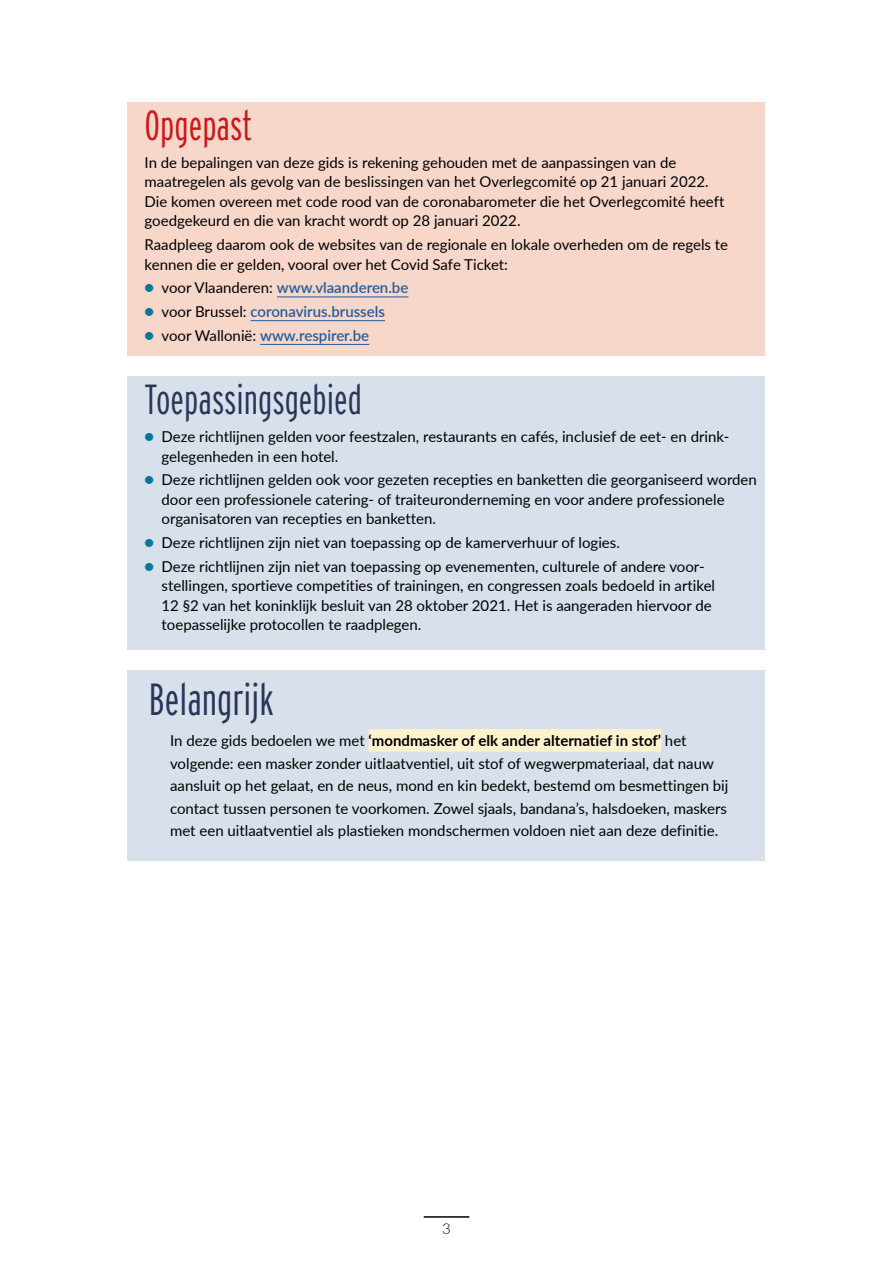
<style>
.page{position:relative;width:893px;height:1263px;background:#fff}
.page>*{position:absolute;margin:0;border:0;box-sizing:border-box;transform-origin:0 0}
.Title{font:300 45px "Interstate Compressed";color:#293659}
.Title-2{font:300 42px "Interstate Compressed";color:#293659}
.Title-3{font:300 42px "Interstate Compressed";color:#cd1719}
.Body_text_bullet{font:15px/19.5px "Lato";color:#000}
.Body_text_bullet-2{font:600 15px "Lato";color:#275b9b}
.t1{font:300 15px "Lato";color:#000}
.s1{font-weight:900;font-size:16.5px;color:#04779c}
.s2{font-weight:400;color:#000}
.s3{font-weight:700}
</style>
<div class="page">
<hr style="left:424px;top:1216px;width:45px;height:2px;background:#000">
<div style="left:128px;top:376px;width:637px;height:273px;background:#d8e0eb"></div>
<div style="left:128px;top:102px;width:637px;height:253px;background:#f6d7ca"></div>
<hr style="left:277px;top:297px;width:131px;height:1px;background:#275b9b">
<hr style="left:250px;top:320px;width:135px;height:1px;background:#275b9b">
<hr style="left:260px;top:344px;width:109px;height:1px;background:#275b9b">
<div style="left:128px;top:671px;width:637px;height:190px;background:#d8e0eb"></div>
<div style="left:369px;top:729px;width:292px;height:23px;background:#fff3ce"></div>
<p class="Title-3" style="left:145px;top:102px;width:109px">Opgepast</p>
<p class="Body_text_bullet" style="left:145px;top:152px;width:581px">In de bepalingen van deze gids is rekening gehouden met de aanpassingen van de maatregelen als gevolg van de beslissingen van het Overlegcomité op 21 januari 2022.<br>Die komen overeen met code rood van de coronabarometer die het Overlegcomité heeft goedgekeurd en die van kracht wordt op 28 januari 2022.</p>
<p class="Body_text_bullet" style="left:145px;top:234px;width:585px">Raadpleeg daarom ook de websites van de regionale en lokale overheden om de regels te kennen die er gelden, vooral over het Covid Safe Ticket:</p>
<p class="Body_text_bullet-2" style="left:145px;top:277px;width:265px"><span class="s1">•</span> <span class="s2">voor Vlaanderen:</span> www.vlaanderen.be</p>
<p class="Body_text_bullet-2" style="left:145px;top:301px;width:242px"><span class="s1">•</span> <span class="s2">voor Brussel:</span> coronavirus.brussels</p>
<p class="Body_text_bullet-2" style="left:145px;top:325px;width:226px"><span class="s1">•</span> <span class="s2">voor Wallonië:</span> www.respirer.be</p>
<p class="Title-2" style="left:145px;top:376px;width:219px">Toepassingsgebied</p>
<p class="Body_text_bullet" style="left:162px;top:426px;width:567px;text-indent:-17px"><span class="s1">•</span> Deze richtlijnen gelden voor feestzalen, restaurants en cafés, inclusief de eet- en drink&shy;gelegenheden in een hotel.</p>
<p class="Body_text_bullet" style="left:162px;top:470px;width:597px;text-indent:-17px"><span class="s1">•</span> Deze richtlijnen gelden ook voor gezeten recepties en banketten die georganiseerd worden door een professionele catering- of traiteuronderneming en voor andere professionele organisatoren van recepties en banketten.</p>
<p class="Body_text_bullet" style="left:145px;top:532px;width:477px"><span class="s1">•</span> Deze richtlijnen zijn niet van toepassing op de kamerverhuur of logies.</p>
<p class="Body_text_bullet" style="left:162px;top:556px;width:555px;text-indent:-17px"><span class="s1">•</span> Deze richtlijnen zijn niet van toepassing op evenementen, culturele of andere voor&shy;stellingen, sportieve competities of trainingen, en congressen zoals bedoeld in artikel 12 §2 van het koninklijk besluit van 28 oktober 2021. Het is aangeraden hiervoor de toepasselijke protocollen te raadplegen.</p>
<p class="Title" style="left:149px;top:674px;width:126px">Belangrijk</p>
<p class="Body_text_bullet" style="left:170px;top:729px;width:560px;line-height:22.5px">In deze gids bedoelen we met <span class="s3">‘mondmasker of elk ander alternatief in stof’</span> het volgende: een masker zonder uitlaatventiel, uit stof of wegwerpmateriaal, dat nauw aansluit op het gelaat, en de neus, mond en kin bedekt, bestemd om besmettingen bij contact tussen personen te voorkomen. Zowel sjaals, bandana’s, halsdoeken, maskers met een uitlaatventiel als plastieken mondschermen voldoen niet aan deze definitie.</p>
<p class="t1" style="left:442px;top:1218px;width:10px">3</p>
</div>
